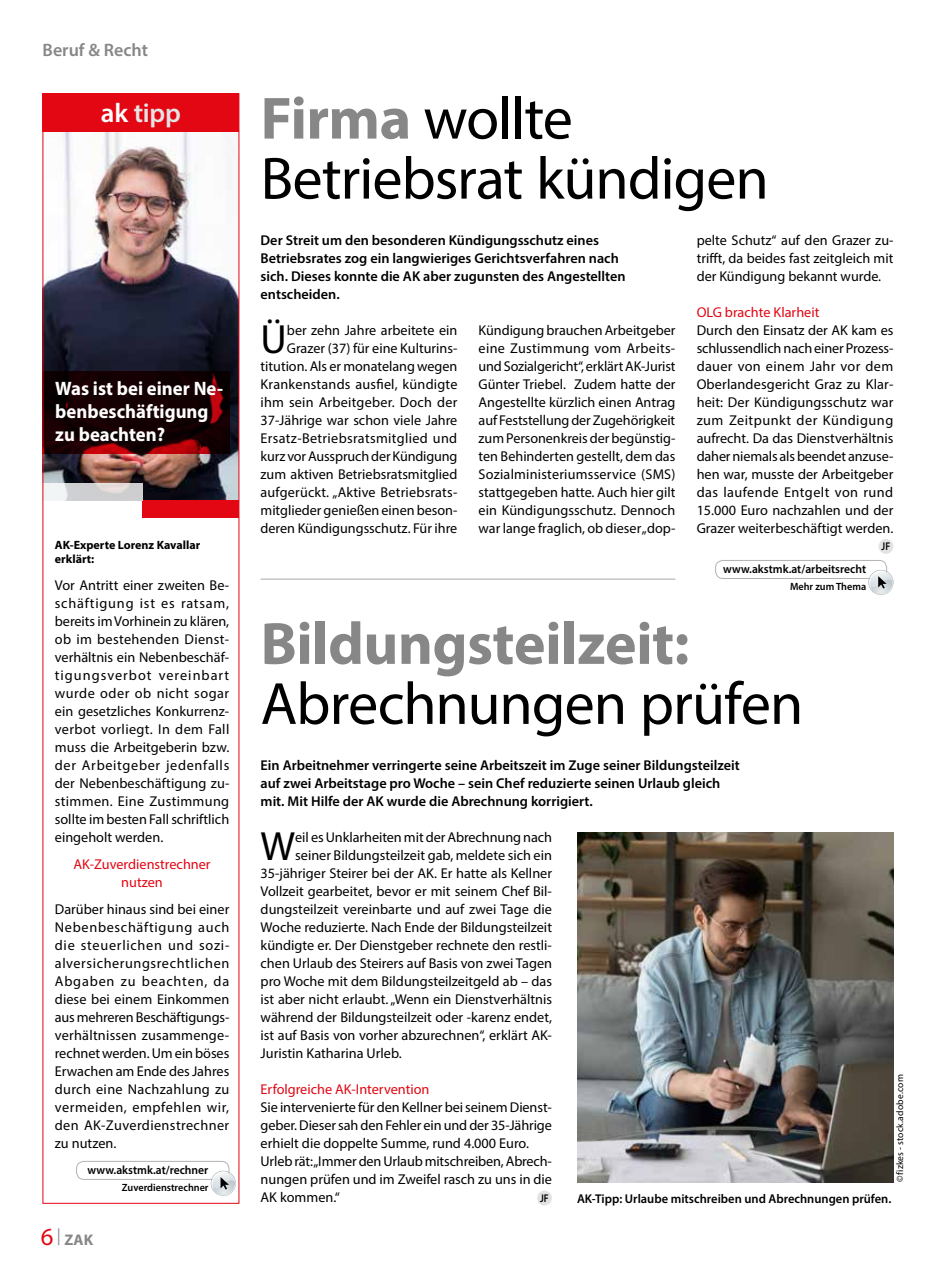
<style>
.page{position:relative;width:936px;height:1276px;background:#fff}
.page>*{position:absolute;margin:0;border:0;box-sizing:border-box;transform-origin:0 0}
.t1{font:60px/60px "Myriad Pro";letter-spacing:-.015em;color:#000}
.t2{font:700 60px "Myriad Pro";letter-spacing:-.01em;color:#878787}
.t3{font:40.95px "Myriad Pro";color:#000}
.t4{font:600 27px "Myriad Pro";letter-spacing:-.01em;color:#e3e3e3}
.t5{font:700 19.5px/23.4px "Myriad Pro";color:#fff;scale:.96 1}
.t6{font:600 18px "Myriad Pro";color:#878787}
.t7{font:700 15.45px "Myriad Pro";color:#878787}
.t8{font:14.25px/18px "Myriad Pro";color:#000;text-align:justify}
.t9{font:600 14.25px/18px "Myriad Pro";color:#000}
.t10{font:14.25px/18px "Myriad Pro";color:#e30613;text-align:center}
.t11{font:600 12.75px "Myriad Pro";color:#000}
.t12{font:600 12px "Myriad Pro";color:#000}
.t13{font:700 12px/14.4px "Myriad Pro";color:#000}
.t14{font:600 11.25px "Myriad Pro";color:#000;scale:.85 1}
.t15{font:600 10.5px "Myriad Pro";color:#000}
.t16{font:9.6px "Myriad Pro";letter-spacing:.015em;color:#000}
.s1{color:#fff}
.s2{font-weight:400;font-size:24.6px;color:#e30613}
.s3{font-weight:700;color:#878787}
</style>
<div class="page">
<img style="left:45px;top:132px;width:192px;height:368px">
<div style="left:143px;top:500px;width:96px;height:17px;background:#e30613"></div>
<svg style="left:45px;top:483px;width:98px;height:17px;fill:#cfcfd2"></svg>
<svg style="left:45px;top:371px;width:185px;height:83px;background:#210003"></svg>
<div style="left:43px;top:94px;width:196px;height:38px;background:#e30613"></div>
<hr style="left:260px;top:579px;width:415px;height:1px;background:#a8a8a7">
<div style="left:76px;top:1161px;width:153px;height:18px;border:1px solid #b3b2b2;border-radius:8px"></div>
<svg style="left:211px;top:1170px;width:25px;height:25px"></svg>
<div style="left:878px;top:539px;width:15px;height:15px;background:#e3e3e3;border-radius:50%"></div>
<div style="left:715px;top:560px;width:171px;height:19px;border:1px solid #b3b2b2;border-radius:8px"></div>
<svg style="left:868px;top:570px;width:25px;height:25px"></svg>
<div style="left:537px;top:1190px;width:15px;height:15px;background:#e3e3e3;border-radius:50%"></div>
<img style="left:577px;top:832px;width:316px;height:350px">
<h4 class="t6" style="left:43px;top:39px;width:107px">Beruf &amp; Recht</h4>
<p class="t4" style="left:101px;top:96px;width:82px"><span class="s1">ak</span> tipp</p>
<p class="t5" style="left:55px;top:376px;width:176px">Was ist bei einer Ne&shy;benbeschäftigung zu beachten?</p>
<p class="t13" style="left:55px;top:537px;width:147px">AK-Experte Lorenz Kavallar erklärt:</p>
<p class="t8" style="left:55px;top:576px;width:176px">Vor Antritt einer zweiten Be&shy;schäftigung ist es ratsam, bereits im Vorhinein zu klären, ob im bestehenden Dienst&shy;verhältnis ein Nebenbeschäf&shy;tigungsverbot vereinbart wurde oder ob nicht sogar ein gesetzliches Konkurrenz&shy;verbot vorliegt. In dem Fall muss die Arbeitgeberin bzw. der Arbeitgeber jedenfalls der Nebenbeschäftigung zu&shy;stimmen. Eine Zustimmung sollte im besten Fall schriftlich eingeholt werden.</p>
<p class="t10" style="left:74px;top:855px;width:138px">AK-Zuverdienstrechner nutzen</p>
<p class="t8" style="left:55px;top:900px;width:176px">Darüber hinaus sind bei einer Nebenbeschäftigung auch die steuerlichen und sozi&shy;alversicherungsrechtlichen Abgaben zu beachten, da diese bei einem Einkommen aus mehreren Beschäftigungs&shy;verhältnissen zusammenge&shy;rechnet werden. Um ein böses Erwachen am Ende des Jahres durch eine Nachzahlung zu vermeiden, empfehlen wir, den AK-Zuverdienstrechner zu nutzen.</p>
<p class="t12" style="left:88px;top:1162px;width:122px">www.akstmk.at/rechner</p>
<p class="t15" style="left:122px;top:1180px;width:88px">Zuverdienstrechner</p>
<p class="t7" style="left:41px;top:1229px;width:54px"><span class="s2">6</span> <sup>|</sup> ZAK</p>
<p class="t1" style="left:260px;top:87px;width:509px"><span class="s3">Firma</span> wollte<br>Betriebsrat kündigen</p>
<p class="t8" style="left:696px;top:231px;width:198px">pelte Schutz“ auf den Grazer zu&shy;trift, da beides fast zeitgleich mit der Kündigung bekannt wurde.</p>
<p class="t9" style="left:260px;top:230px;width:366px">Der Streit um den besonderen Kündigungsschutz eines Betriebsrates zog ein langwieriges Gerichtsverfahren nach sich. Dieses konnte die AK aber zugunsten des Angestellten entscheiden.</p>
<p class="t3" style="left:260px;top:314px;width:28px">Ü</p>
<p class="t10" style="left:696px;top:303px;width:124px">OLG brachte Klarheit</p>
<p class="t8" style="left:696px;top:321px;width:198px">Durch den Einsatz der AK kam es schlussendlich nach einer Prozess&shy;dauer von einem Jahr vor dem Oberlandesgericht Graz zu Klar&shy;heit: Der Kündigungsschutz war zum Zeitpunkt der Kündigung aufrecht. Da das Dienstverhältnis daher niemals als beendet anzuse&shy;hen war, musste der Arbeitgeber das laufende Entgelt von rund</p>
<p class="t8" style="left:696px;top:501px;width:198px">15.000 Euro nachzahlen und der<br>Grazer weiterbeschäftigt werden.</p>
<p class="t14" style="left:881px;top:539px;width:12px">JF</p>
<p class="t12" style="left:723px;top:561px;width:144px">www.akstmk.at/arbeitsrecht</p>
<p class="t15" style="left:790px;top:580px;width:78px">Mehr zum Thema</p>
<p class="t8" style="left:260px;top:321px;width:198px;text-align:right">ber zehn Jahre arbeitete ein Grazer (37) für eine Kulturins&shy;titution. Als er monatelang wegen Krankenstands ausfel, kündigte ihm sein Arbeitgeber. Doch der 37-Jährige war schon viele Jahre Ersatz-Betriebsratsmitglied und kurz vor Ausspruch der Kündigung zum aktiven Betriebsratsmitglied aufgerückt. „Aktive Betriebsrats&shy;mitglieder genießen einen beson&shy;deren Kündigungsschutz. Für ihre</p>
<p class="t8" style="left:478px;top:321px;width:198px">Kündigung brauchen Arbeitgeber eine Zustimmung vom Arbeits&shy;und Sozialgericht“, erklärt AK-Jurist Günter Triebel. Zudem hatte der Angestellte kürzlich einen Antrag auf Feststellung der Zugehörigkeit zum Personenkreis der begünstig&shy;ten Behinderten gestellt, dem das Sozialministeriumsservice (SMS) stattgegeben hatte. Auch hier gilt ein Kündigungsschutz. Dennoch war lange fraglich, ob dieser „dop-</p>
<h1 class="t2" style="left:260px;top:604px;width:430px">Bildungsteilzeit:</h1>
<h1 class="t1" style="left:260px;top:673px;width:544px">Abrechnungen prüfen</h1>
<p class="t9" style="left:260px;top:756px;width:480px">Ein Arbeitnehmer verringerte seine Arbeitszeit im Zuge seiner Bildungsteilzeit auf zwei Arbeitstage pro Woche – sein Chef reduzierte seinen Urlaub gleich mit. Mit Hilfe der AK wurde die Abrechnung korrigiert.</p>
<p class="t3" style="left:260px;top:821px;width:36px">W</p>
<p class="t8" style="left:295px;top:828px;width:258px">eil es Unklarheiten mit der Abrechnung nach</p>
<p class="t8" style="left:295px;top:846px;width:258px">seiner Bildungsteilzeit gab, meldete sich ein</p>
<p class="t8" style="left:260px;top:864px;width:293px">35-jähriger Steirer bei der AK. Er hatte als Kellner</p>
<p class="t8" style="left:260px;top:882px;width:293px">Vollzeit gearbeitet, bevor er mit seinem Chef Bil-</p>
<p class="t8" style="left:260px;top:900px;width:293px">dungsteilzeit vereinbarte und auf zwei Tage die</p>
<p class="t8" style="left:260px;top:918px;width:293px">Woche reduzierte. Nach Ende der Bildungsteilzeit</p>
<p class="t8" style="left:260px;top:936px;width:293px">kündigte er. Der Dienstgeber rechnete den restli-</p>
<p class="t8" style="left:260px;top:954px;width:293px">chen Urlaub des Steirers auf Basis von zwei Tagen</p>
<p class="t8" style="left:260px;top:972px;width:293px">pro Woche mit dem Bildungsteilzeitgeld ab – das</p>
<p class="t8" style="left:260px;top:990px;width:293px">ist aber nicht erlaubt. „Wenn ein Dienstverhältnis</p>
<p class="t8" style="left:260px;top:1008px;width:293px">während der Bildungsteilzeit oder -karenz endet,</p>
<p class="t8" style="left:260px;top:1026px;width:293px">ist auf Basis von vorher abzurechnen“, erklärt AK-</p>
<p class="t8" style="left:260px;top:1044px;width:143px">Juristin Katharina Urleb.</p>
<p class="t10" style="left:260px;top:1080px;width:170px">Erfolgreiche AK-Intervention</p>
<p class="t8" style="left:260px;top:1098px;width:293px;text-align:left">Sie intervenierte für den Kellner bei seinem Dienst&shy;geber. Dieser sah den Fehler ein und der 35-Jährige erhielt die doppelte Summe, rund 4.000 Euro.<br>Urleb rät: „Immer den Urlaub mitschreiben, Abrech&shy;nungen prüfen und im Zweifel rasch zu uns in die AK kommen.“</p>
<p class="t16" style="left:894px;top:1181px;width:109px;rotate:-90deg">©fizkes - stock.adobe.com</p>
<p class="t14" style="left:540px;top:1191px;width:12px">JF</p>
<p class="t11" style="left:577px;top:1190px;width:316px">AK-Tipp: Urlaube mitschreiben und Abrechnungen prüfen.</p>
</div>
